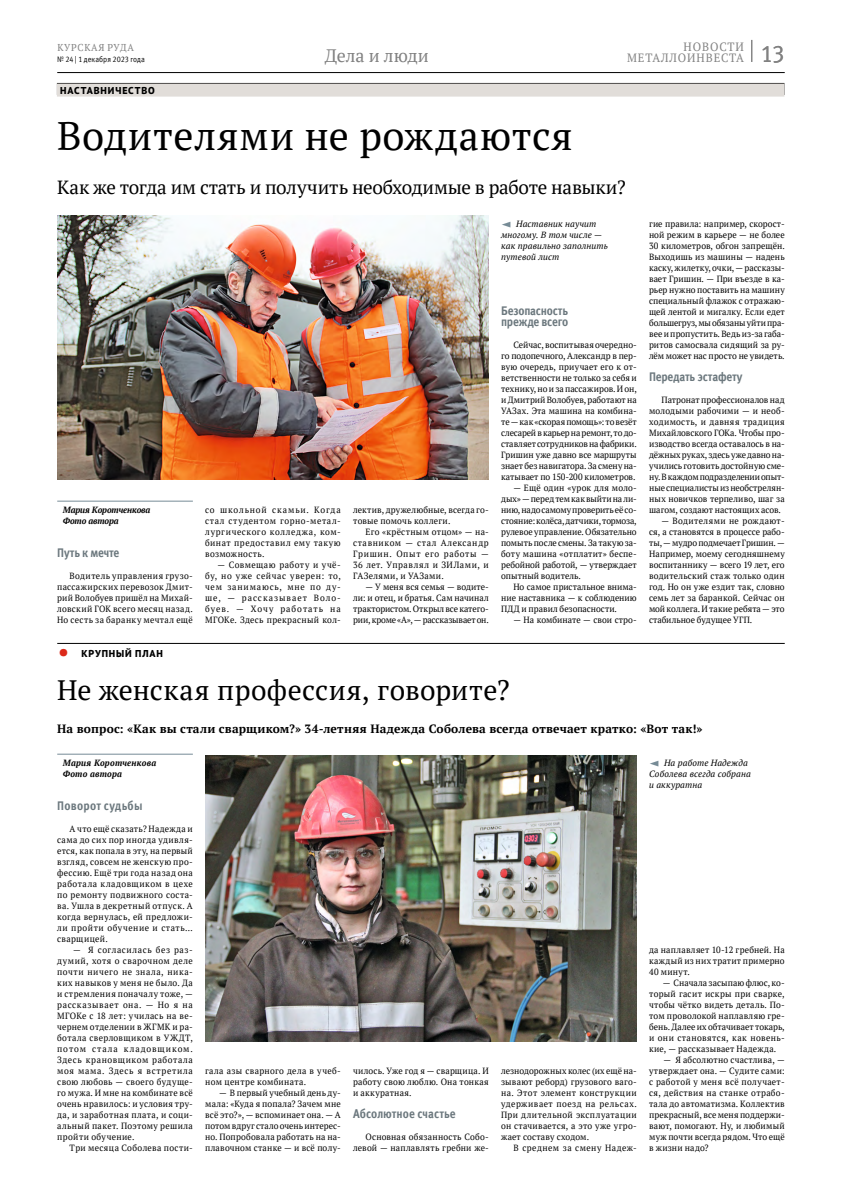
<style>
.page{position:relative;width:842px;height:1191px;background:#fff}
.page>*{position:absolute;margin:0;border:0;box-sizing:border-box;transform-origin:0 0}
.t1{font:40px "PT Serif";letter-spacing:.015em;color:#000}
.t2{font:28px "PT Serif";letter-spacing:.015em;color:#000}
.t3{font:19px "PT Serif";letter-spacing:-.01em;color:#000}
.t4{font:18px "PT Serif";letter-spacing:-.01em;color:#818181}
.t5{font:700 12.5px "Meta Offc Pro";letter-spacing:-.005em;color:#6c787e;scale:.9 1}
.t6{font:700 12.5px/11px "Meta Offc Pro";letter-spacing:-.025em;color:#6c787e;scale:.9 1}
.t7{font:700 12.5px "Meta Offc Pro";letter-spacing:.02em;color:#6c787e;scale:.9 1}
.t8{font:700 12px "PT Serif";letter-spacing:.015em;color:#000}
.t9{font:12px "PT Serif";letter-spacing:.08em;color:#818181;scale:.95 1}
.t10{font:800 10px "PT Sans Pro";letter-spacing:.09em;color:#000}
.t11{font:10px "PT Serif";letter-spacing:.065em;color:#818181;scale:.95 1}
.t12{font:9px/11px "PT Serif";letter-spacing:.025em;color:#000;text-align:justify;scale:.96 1}
.t13{font:italic 9px/11px "PT Serif";letter-spacing:.01em;color:#000}
.t14{font:italic 700 9px/11px "PT Serif";letter-spacing:.01em;color:#000;scale:.95 1}
.t15{font:italic 700 9px/11px "PT Serif";letter-spacing:-.015em;color:#000;scale:.95 1}
.t16{font:9px "PT Serif";letter-spacing:.045em;color:#000;scale:.96 1}
.t17{font:9px "PT Serif";letter-spacing:.005em;color:#000;scale:.96 1}
.t18{font:9px "PT Serif";letter-spacing:.05em;color:#000;scale:.96 1}
.t19{font:8px "Meta Offc Pro Norm";letter-spacing:.005em;color:#000;scale:.9 1}
.s1{font-family:"Meta Offc Pro Norm";font-size:24px}
.s2{font-family:"Modern Pictograms";font-style:normal;font-size:14px;color:#768b96}
.s3{font-weight:400;font-size:27px;color:#dc291a}
</style>
<div class="page">
<hr style="left:57px;top:72px;width:728px;height:1px;background:#000">
<svg style="left:752px;top:40px;width:1px;height:22px"></svg>
<hr style="left:57px;top:643px;width:728px;height:1px;background:#000">
<hr style="left:57px;top:754px;width:136px;height:1px;background:#768b96">
<img style="left:205px;top:755px;width:432px;height:286px">
<div style="left:57px;top:83px;width:727px;height:12px;background:#5a5856"></div>
<div style="left:57px;top:84px;width:727px;height:13px;background:#e1ddd9"></div>
<hr style="left:57px;top:501px;width:136px;height:1px;background:#768b96">
<img style="left:57px;top:216px;width:432px;height:264px">
<p class="t11" style="left:58px;top:41px;width:82px">КУРСКАЯ РУДА</p>
<h3 class="t9" style="left:684px;top:39px;width:65px">НОВОСТИ</h3>
<p class="t19" style="left:57px;top:53px;width:99px">№ 24 | 1 декабря 2023 года</p>
<h3 class="t4" style="left:325px;top:44px;width:105px">Дела и люди</h3>
<h3 class="t9" style="left:627px;top:50px;width:168px">МЕТАЛЛОИНВЕСТА <span class="s1">13</span></h3>
<p class="t10" style="left:60px;top:85px;width:96px">НАСТАВНИЧЕСТВО</p>
<h1 class="t1" style="left:57px;top:110px;width:517px">Водителями не рождаются</h1>
<h3 class="t3" style="left:57px;top:175px;width:570px">Как же тогда им стать и получить необходимые в работе навыки?</h3>
<p class="t13" style="left:501px;top:218px;width:108px"><span class="s2">&lt;</span> Наставник научит многому. В том числе — как правильно заполнить путевой лист</p>
<p class="t15" style="left:63px;top:504px;width:94px">Мария Коротченкова<br>Фото автора</p>
<h3 class="t5" style="left:57px;top:543px;width:71px">Путь к мечте</h3>
<p class="t12" style="left:57px;top:570px;width:143px;text-indent:12px">Водитель управления грузо&shy;пассажирских перевозок Дмит&shy;рий Волобуев пришёл на Михай&shy;ловский ГОК всего месяц назад.<br>Но сесть за баранку мечтал ещё</p>
<p class="t12" style="left:205px;top:504px;width:143px">со школьной скамьи. Когда стал студентом горно-метал&shy;лургического колледжа, ком&shy;бинат предоставил ему такую возможность.</p>
<p class="t12" style="left:205px;top:559px;width:143px;text-indent:12px">— Совмещаю работу и учё&shy;бу, но уже сейчас уверен: то, чем занимаюсь, мне по ду&shy;ше, — рассказывает Воло&shy;буев. — Хочу работать на МГОКе. Здесь прекрасный кол-</p>
<p class="t12" style="left:353px;top:504px;width:143px">лектив, дружелюбные, всегда го&shy;товые помочь коллеги.</p>
<p class="t12" style="left:353px;top:526px;width:143px;text-indent:12px">Его «крёстным отцом» — на&shy;ставником — стал Александр Гришин. Опыт его работы — 36 лет. Управлял и ЗИЛами, и ГАЗелями, и УАЗами.</p>
<p class="t12" style="left:353px;top:581px;width:143px;text-indent:12px">— У меня вся семья — водите&shy;ли: и отец, и братья. Сам начинал трактористом. Открыл все катего&shy;рии, кроме «А»,— рассказываетон.</p>
<h3 class="t6" style="left:501px;top:305px;width:76px">Безопасность прежде всего</h3>
<p class="t12" style="left:501px;top:339px;width:143px;text-indent:12px">Сейчас, воспитывая очередно&shy;го подопечного, Александр в пер&shy;вую очередь, приучает его к от&shy;ветственности не только за себя и технику, ноизапассажиров. И он, иДмитрийВолобуев, работаютна УАЗах. Эта машина на комбина&shy;те — как «скораяпомощь»: товезёт слесарейвкарьернаремонт, тодо&shy;ставляет сотрудниковнафабрики.<br>Гришин уже давно все маршруты знает безнавигатора. За сменуна&shy;катывает по 150-200 километров.</p>
<p class="t12" style="left:501px;top:482px;width:143px;text-indent:12px">— Ещё один «урок для моло&shy;дых»— передтемкаквыйтинали&shy;нию, надосамомупроверитьеёсо&shy;стояние: колёса, датчики, тормоза, рулевое управление. Обязательно помытьпосле смены. За такуюза&shy;боту машина «отплатит» беспе&shy;ребойной работой, — утверждает опытный водитель.</p>
<p class="t12" style="left:501px;top:581px;width:143px;text-indent:12px">Но самое пристальное внима&shy;ние наставника — к соблюдению ПДД и правил безопасности.</p>
<p class="t17" style="left:513px;top:614px;width:130px">— На комбинате — свои стро-</p>
<p class="t12" style="left:649px;top:218px;width:143px">гие правила: например, скорост&shy;ной режим в карьере — не более 30 километров, обгон запрещён.<br>Выходишь из машины — надень каску, жилетку, очки, — рассказы&shy;вает Гришин. — При въезде в ка&shy;рьер нужно поставить на машину специальный флажок с отражаю&shy;щей лентой и мигалку. Если едет большегруз, мыобязаныуйтипра&shy;вееипропустить. Ведьиз-за габа&shy;ритов самосвала сидящий за ру&shy;лём может нас просто не увидеть.</p>
<h3 class="t5" style="left:649px;top:367px;width:105px">Передать эстафету</h3>
<p class="t12" style="left:649px;top:394px;width:143px;text-indent:12px">Патронат профессионалов над молодыми рабочими — и необ&shy;ходимость, и давняя традиция Михайловского ГОКа. Чтобы про&shy;изводство всегда оставалось в на&shy;дёжныхруках, здесь ужедавнона&shy;учились готовить достойнуюсме&shy;ну. Вкаждомподразделенииопыт&shy;ные специалистыизнеобстрелян&shy;ных новичков терпеливо, шаг за шагом, создают настоящих асов.</p>
<p class="t12" style="left:649px;top:515px;width:143px;text-indent:12px">— Водителями не рождают&shy;ся, а становятся в процессе рабо&shy;ты,— мудроподмечает Гришин.— Например, моему сегодняшнему воспитаннику — всего 19 лет, его водительский стаж только один год. Но он уже ездит так, словно семь лет за баранкой. Сейчас он мой коллега. И такие ребята — это стабильное будущее УГП.</p>
<p class="t10" style="left:58px;top:648px;width:107px"><span class="s3">•</span> КРУПНЫЙ ПЛАН</p>
<h2 class="t2" style="left:57px;top:672px;width:454px">Не женская профессия, говорите?</h2>
<h3 class="t8" style="left:57px;top:721px;width:647px">На вопрос: «Как вы стали сварщиком?» 34-летняя Надежда Соболева всегда отвечает кратко: «Вот так!»</h3>
<p class="t14" style="left:63px;top:757px;width:100px">Мария Коротченкова<br>Фото автора</p>
<h3 class="t7" style="left:57px;top:796px;width:96px">Поворот судьбы</h3>
<p class="t12" style="left:57px;top:823px;width:143px;text-indent:12px">А что ещё сказать? Надежда и сама до сих пор иногда удивля&shy;ется, как попала в эту, на первый взгляд, совсем не женскую про&shy;фессию. Ещё три года назад она работала кладовщиком в цехе по ремонту подвижного соста&shy;ва. Ушла в декретный отпуск. А когда вернулась, ей предложи&shy;ли пройти обучение и стать… сварщицей.</p>
<p class="t12" style="left:57px;top:944px;width:143px;text-indent:16px">— Я согласилась без раз&shy;думий, хотя о сварочном деле почти ничего не знала, ника&shy;ких навыков у меня не было. Да и стремления поначалу тоже, — рассказывает она. — Но я на МГОКе с 18 лет: училась на ве&shy;чернем отделении в ЖГМК и ра&shy;ботала сверловщиком в УЖДТ, потом стала кладовщиком.<br>Здесь крановщиком работала моя мама. Здесь я встретила свою любовь — своего будуще&shy;го мужа. И мне на комбинате всё очень нравилось: и условия тру&shy;да, и заработная плата, и соци&shy;альный пакет. Поэтому решила пройти обучение.</p>
<p class="t16" style="left:70px;top:1142px;width:130px">Три месяца Соболева пости-</p>
<p class="t13" style="left:649px;top:757px;width:103px"><span class="s2">&lt;</span> На работе Надежда<br>Соболева всегда собрана и аккуратна</p>
<p class="t12" style="left:649px;top:944px;width:143px">да наплавляет 10-12 гребней. На каждый из них тратит примерно 40 минут.</p>
<p class="t12" style="left:649px;top:977px;width:143px;text-indent:14px">— Сначала засыпаю флюс, ко&shy;торый гасит искры при сварке, чтобы чётко видеть деталь. По&shy;том проволокой наплавляю гре&shy;бень. Далееих обтачивает токарь, и они становятся, как новень&shy;кие, — рассказывает Надежда.</p>
<p class="t12" style="left:649px;top:1054px;width:143px;text-indent:14px">— Я абсолютно счастлива, — утверждает она. — Судите сами: с работой у меня всё получает&shy;ся, действия на станке отрабо&shy;тала до автоматизма. Коллектив прекрасный, все меня поддержи&shy;вают, помогают. Ну, и любимый муж почти всегда рядом. Что ещё в жизни надо?</p>
<p class="t12" style="left:205px;top:1065px;width:143px">гала азы сварного дела в учеб&shy;ном центре комбината.</p>
<p class="t12" style="left:205px;top:1087px;width:143px;text-indent:14px">— В первый учебный день ду&shy;мала: «Куда я попала? Зачем мне всё это?», — вспоминает она. — А потом вдруг стало очень интерес&shy;но. Попробовала работать на на&shy;плавочном станке — и всё полу-</p>
<p class="t12" style="left:501px;top:1065px;width:143px">лезнодорожных колес (их ещё на&shy;зывают реборд) грузового ваго&shy;на. Этот элемент конструкции удерживает поезд на рельсах.<br>При длительной эксплуатации он стачивается, а это уже угро&shy;жает составу сходом.</p>
<p class="t18" style="left:513px;top:1142px;width:130px">В среднем за смену Надеж-</p>
<p class="t12" style="left:353px;top:1065px;width:143px">чилось. Уже год я — сварщица. И работу свою люблю. Она тонкая и аккуратная.</p>
<h3 class="t5" style="left:353px;top:1104px;width:115px">Абсолютное счастье</h3>
<p class="t12" style="left:353px;top:1131px;width:143px;text-align:right">Основная обязанность Собо&shy;левой — наплавлять гребни же-</p>
</div>
